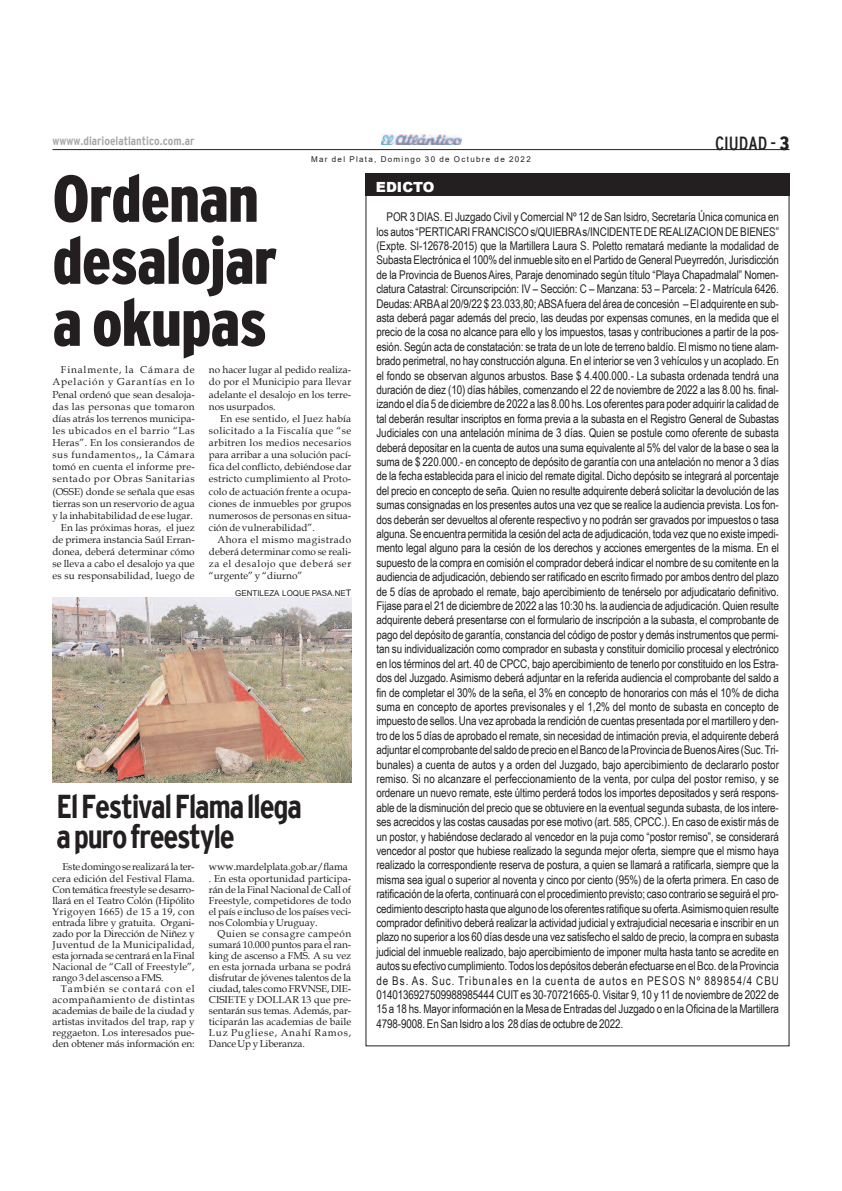
<style>
.page{position:relative;width:842px;height:1191px;background:#fff}
.page>*{position:absolute;margin:0;border:0;box-sizing:border-box;transform-origin:0 0}
.t1{font:900 condensed 66px/62px "Interstate";letter-spacing:-.015em;color:#231f20}
.t2{font:700 condensed 33px/30px "Interstate";letter-spacing:-.04em;color:#231f20}
.t3{font:condensed 19px "Interstate";color:#231f20}
.t4{font:900 14px "Arial";color:#fff}
.t5{font:12px/14.4px "Arial Narrow";letter-spacing:-.01em;color:#231f20;text-align:justify}
.t6{font:700 condensed 12px "Interstate";color:#a8a9ad}
.t7{font:10px/12.1px "Book Antiqua";color:#231f20;text-align:justify}
.t8{font:8px "Arial";letter-spacing:.165em;color:#231f20}
.t9{font:8px "Arial";color:#231f20}
.s1{font-weight:900}
.s2{font-size:9px}
</style>
<div class="page">
<hr style="left:52px;top:149px;width:737px;height:1px;background:#231f20">
<img style="left:381px;top:135px;width:80px;height:9px">
<div style="left:365px;top:173px;width:424px;height:23px;background:#231f20"></div>
<img style="left:52px;top:597px;width:299px;height:185px">
<p class="t6" style="left:52px;top:134px;width:143px">wwww.diarioelatlantico.com.ar</p>
<p class="t8" style="left:311px;top:155px;width:221px">Mar del Plata, Domingo 30 de Octubre de 2022</p>
<h3 class="t3" style="left:715px;top:133px;width:76px">CIUDAD - <span class="s1">3</span></h3>
<h1 class="t1" style="left:52px;top:167px;width:226px">Ordenan desalojar a okupas</h1>
<p class="t7" style="left:52px;top:364px;width:144px;text-align:right">Finalmente, la Cámara de<br>Apelación y Garantías en lo<br>Penal ordenó que sean desaloja&shy;das las personas que tomaron días atrás los terrenos municipa&shy;les ubicados en el barrio “Las<br>Heras”. En los consierandos de sus fundamentos,, la Cámara tomó en cuenta el informe pre&shy;sentado por Obras Sanitarias (OSSE) donde se señala que esas tierras son un reservorio de agua y la inhabitabilidad de ese lugar.<br>En las próximas horas, el juez de primera instancia Saúl Erran&shy;donea, deberá determinar cómo se lleva a cabo el desalojo ya que es su responsabilidad, luego de</p>
<p class="t7" style="left:209px;top:364px;width:144px">no hacer lugar al pedido realiza&shy;do por el Municipio para llevar adelante el desalojo en los terre&shy;nos usurpados.</p>
<p class="t7" style="left:209px;top:412px;width:144px;text-indent:11px">En ese sentido, el Juez había solicitado a la Fiscalía que “se arbitren los medios necesarios para arribar a una solución pací&shy;fica del conflicto, debiéndose dar estricto cumplimiento al Proto&shy;colo de actuación frente a ocupa&shy;ciones de inmuebles por grupos numerosos de personas en situa&shy;ción de vulnerabilidad”.</p>
<p class="t7" style="left:209px;top:534px;width:144px;text-indent:9px">Ahora el mismo magistrado deberá determinar como se reali&shy;za el desalojo que deberá ser “urgente” y “diurno”</p>
<p class="t9" style="left:235px;top:589px;width:118px">GENTILEZA LOQUE PASA.NE<span class="s2">T</span></p>
<h2 class="t2" style="left:57px;top:791px;width:247px">ElFestivalFlamallega apurofreestyle</h2>
<p class="t7" style="left:52px;top:861px;width:144px;line-height:11px;text-indent:10px">Estedomingose realizarálater&shy;cera edición del Festival Flama.<br>Con temática freestyle se desarro&shy;llará en el Teatro Colón (Hipólito Yrigoyen 1665) de 15 a 19, con entrada libre y gratuita. Organi&shy;zado por la Dirección de Niñez y Juventud de la Municipalidad, esta jornada se centrará en la Final Nacional de “Call of Freestyle”, rango 3 del ascenso a FMS.</p>
<p class="t7" style="left:52px;top:982px;width:144px;line-height:11px;text-indent:9px">También se contará con el acompañamiento de distintas academias de baile de la ciudad y artistas invitados del trap, rap y reggaeton. Los interesados pue&shy;den obtener más información en:</p>
<p class="t7" style="left:209px;top:861px;width:144px;line-height:11px;text-align:left">www.mardelplata.gob.ar/flama . En esta oportunidad participa&shy;rán de la Final Nacional de Call of<br>Freestyle, competidores de todo el país e incluso de los países veci&shy;nos Colombia y Uruguay.</p>
<p class="t7" style="left:209px;top:927px;width:144px;line-height:11px;text-indent:9px">Quien se consagre campeón sumará 10.000 puntos para el ran&shy;king de ascenso a FMS. A su vez en esta jornada urbana se podrá disfrutar de jóvenes talentos de la ciudad, tales como FRVNSE, DIE-CISIETE y DOLLAR 13 que pre&shy;sentarán sus temas. Además, par&shy;ticiparán las academias de baile Luz Pugliese, Anahí Ramos, Dance Up y Liberanza.</p>
<p class="t4" style="left:376px;top:176px;width:60px">EDICTO</p>
<p class="t5" style="left:376px;top:210px;width:404px;text-indent:10px">POR 3 DIAS. El Juzgado Civil y Comercial Nº 12 de San Isidro, Secretaría Única comunica en los autos “PERTICARI FRANCISCOs/QUIEBRAs/INCIDENTEDEREALIZACIONDEBIENES” (Expte. SI-12678-2015) que la Martillera Laura S. Poletto rematará mediante la modalidad de Subasta Electrónica el 100% del inmueble sito en el Partido de General Pueyrredón, Jurisdicción de la Provincia de Buenos Aires, Paraje denominado según título “Playa Chapadmalal” Nomen&shy;clatura Catastral: Circunscripción: IV – Sección: C – Manzana: 53 – Parcela: 2 - Matrícula 6426.<br>Deudas:ARBAal 20/9/22 $ 23.033,80;ABSAfuera del área de concesión –El adquirente en sub&shy;asta deberá pagar además del precio, las deudas por expensas comunes, en la medida que el precio de la cosa no alcance para ello y los impuestos, tasas y contribuciones a partir de la pos&shy;esión. Según acta de constatación: se trata de un lote de terreno baldío. El mismo no tiene alam&shy;brado perimetral, no hay construcción alguna. En el interior se ven 3 vehículos y un acoplado. En el fondo se observan algunos arbustos. Base $ 4.400.000.- La subasta ordenada tendrá una duración de diez (10) días hábiles, comenzando el 22 de noviembre de 2022 a las 8.00 hs. final&shy;izando el día 5 de diciembre de 2022 a las 8.00 hs. Los oferentes para poder adquirir la calidad de tal deberán resultar inscriptos en forma previa a la subasta en el Registro General de Subastas Judiciales con una antelación mínima de 3 días. Quien se postule como oferente de subasta deberá depositar en la cuenta de autos una suma equivalente al 5% del valor de la base o sea la suma de $ 220.000.- en concepto de depósito de garantía con una antelación no menor a 3 días de la fecha establecida para el inicio del remate digital. Dicho depósito se integrará al porcentaje del precio en concepto de seña. Quien no resulte adquirente deberá solicitar la devolución de las sumas consignadas en los presentes autos una vez que se realice la audiencia prevista. Los fon&shy;dos deberán ser devueltos al oferente respectivo y no podrán ser gravados por impuestos o tasa alguna. Se encuentra permitida la cesión del acta de adjudicación, toda vez que no existe impedi&shy;mento legal alguno para la cesión de los derechos y acciones emergentes de la misma. En el supuesto de la compra en comisión el comprador deberá indicar el nombre de su comitente en la audiencia de adjudicación, debiendo ser ratificado en escrito firmado por ambos dentro del plazo de 5 días de aprobado el remate, bajo apercibimiento de tenérselo por adjudicatario definitivo.<br>Fijase para el 21 de diciembre de 2022 a las 10:30 hs. la audiencia de adjudicación.Quien resulte adquirente deberá presentarse con el formulario de inscripción a la subasta, el comprobante de pago del depósito de garantía, constancia del código de postor y demás instrumentos que permi&shy;tan su individualización como comprador en subasta y constituir domicilio procesal y electrónico en los términos del art. 40 de CPCC, bajo apercibimiento de tenerlo por constituido en los Estra&shy;dos del Juzgado. Asimismo deberá adjuntar en la referida audiencia el comprobante del saldo a fin de completar el 30% de la seña, el 3% en concepto de honorarios con más el 10% de dicha suma en concepto de aportes previsonales y el 1,2% del monto de subasta en concepto de impuesto de sellos. Una vez aprobada la rendición de cuentas presentada por el martillero y den&shy;tro de los 5 días de aprobado el remate, sin necesidad de intimación previa, el adquirente deberá adjuntar el comprobante del saldo de precio en elBanco de laProvincia deBuenosAires (Suc.Tri&shy;bunales) a cuenta de autos y a orden del Juzgado, bajo apercibimiento de declararlo postor remiso. Si no alcanzare el perfeccionamiento de la venta, por culpa del postor remiso, y se ordenare un nuevo remate, este último perderá todos los importes depositados y será respons&shy;able de la disminución del precio que se obtuviere en la eventual segunda subasta, de los intere&shy;ses acrecidos y las costas causadas por ese motivo (art. 585, CPCC.). En caso de existir más de un postor, y habiéndose declarado al vencedor en la puja como “postor remiso”, se considerará vencedor al postor que hubiese realizado la segunda mejor oferta, siempre que el mismo haya realizado la correspondiente reserva de postura, a quien se llamará a ratificarla, siempre que la misma sea igual o superior al noventa y cinco por ciento (95%) de la oferta primera. En caso de ratificación de la oferta, continuará con el procedimiento previsto; caso contrario se seguirá el pro&shy;cedimiento descripto hasta que alguno de los oferentes ratifique su oferta.Asimismo quien resulte comprador definitivo deberá realizar la actividad judicial y extrajudicial necesaria e inscribir en un plazo no superior a los 60 días desde una vez satisfecho el saldo de precio, la compra en subasta judicial del inmueble realizado, bajo apercibimiento de imponer multa hasta tanto se acredite en autos su efectivo cumplimiento.Todos los depósitos deberán efectuarse en elBco. de laProvincia de Bs. As. Suc. Tribunales en la cuenta de autos en PESOS Nº 889854/4 CBU 0140136927509988985444 CUIT es 30-70721665-0. Visitar 9, 10 y 11 de noviembre de 2022 de 15 a 18 hs.Mayor información en laMesa de Entradas del Juzgado o en laOficina de laMartillera 4798-9008. En San Isidro a los 28 días de octubre de 2022.</p>
</div>
